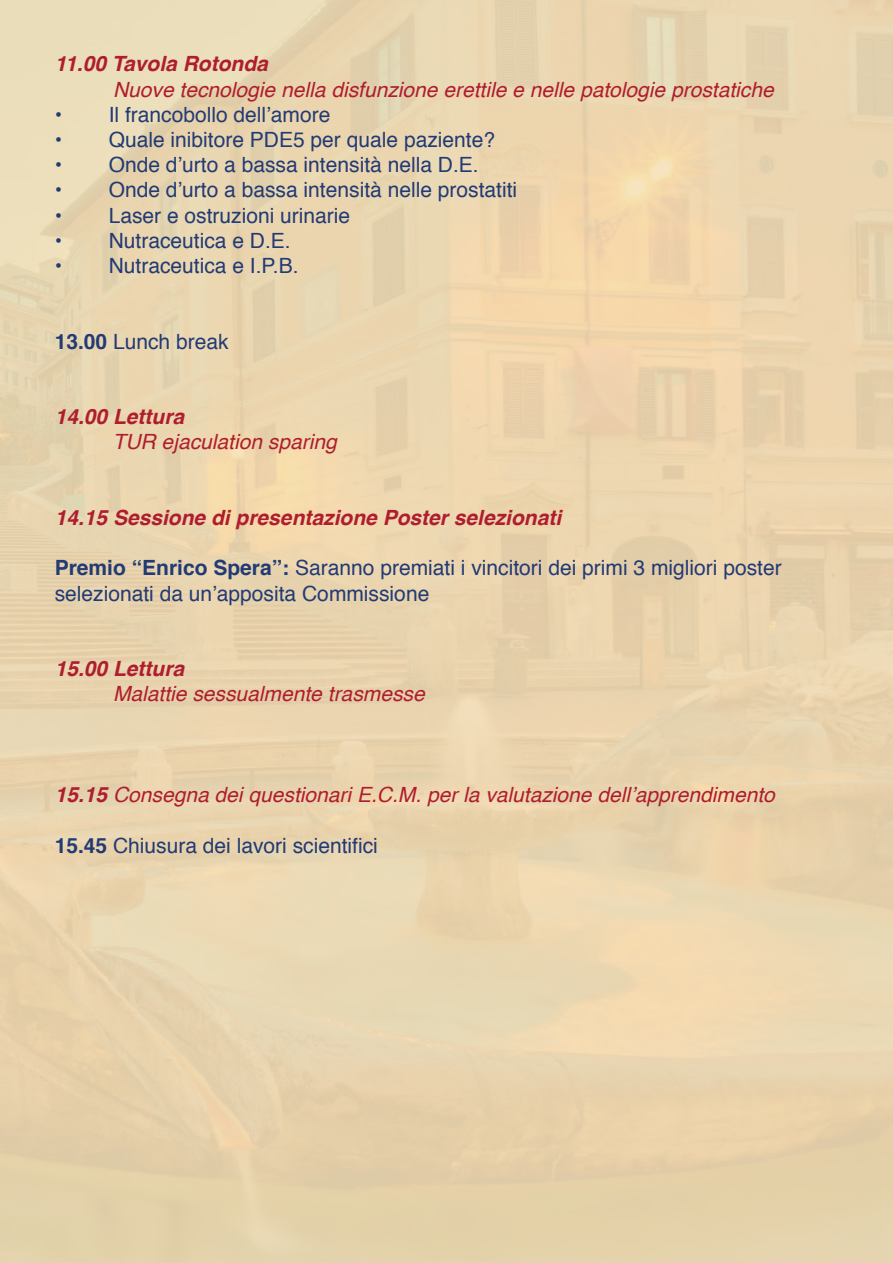
<style>
.page{position:relative;width:893px;height:1263px;background:#ead5ae}
.page>*{position:absolute;margin:0;border:0;box-sizing:border-box;transform-origin:0 0}
.t1{font:21px/25.2px "Helvetica";color:#233b74}
.t2{font:italic 21px "Helvetica";color:#af1e2e}
.t3{font:italic 700 21px "Helvetica";color:#af1e2e}
.s1{font-weight:700}
</style>
<div class="page">
<p class="t3" style="left:55px;top:47px;width:215px">11.00 Tavola Rotonda</p>
<p class="t2" style="left:113px;top:73px;width:662px">Nuove tecnologie nella disfunzione erettile e nelle patologie prostatiche</p>
<p class="t1" style="left:55px;top:102px;width:277px">• Il francobollo dell’amore</p>
<p class="t1" style="left:55px;top:128px;width:442px">• Quale inibitore PDE5 per quale paziente?</p>
<p class="t1" style="left:55px;top:153px;width:426px">• Onde d’urto a bassa intensità nella D.E.</p>
<p class="t1" style="left:55px;top:178px;width:464px">• Onde d’urto a bassa intensità nelle prostatiti</p>
<p class="t1" style="left:55px;top:203px;width:297px">• Laser e ostruzioni urinarie</p>
<p class="t1" style="left:55px;top:228px;width:238px">• Nutraceutica e D.E.</p>
<p class="t1" style="left:55px;top:254px;width:245px">• Nutraceutica e I.P.B.</p>
<p class="t1" style="left:55px;top:329px;width:175px"><span class="s1">13.00</span> Lunch break</p>
<p class="t3" style="left:55px;top:399px;width:131px">14.00 Lettura</p>
<p class="t2" style="left:113px;top:425px;width:226px">TUR ejaculation sparing</p>
<p class="t3" style="left:55px;top:500px;width:508px">14.15 Sessione di presentazione Poster selezionati</p>
<p class="t1" style="left:55px;top:556px;width:729px"><span class="s1">Premio “Enrico Spera”:</span> Saranno premiati i vincitori dei primi 3 migliori poster selezionati da un’apposita Commissione</p>
<p class="t3" style="left:55px;top:651px;width:131px">15.00 Lettura</p>
<p class="t2" style="left:113px;top:677px;width:313px">Malattie sessualmente trasmesse</p>
<p class="t2" style="left:55px;top:778px;width:722px"><span class="s1">15.15</span> Consegna dei questionari E.C.M. per la valutazione dell’apprendimento</p>
<p class="t1" style="left:55px;top:833px;width:325px"><span class="s1">15.45</span> Chiusura dei lavori scientifici</p>
</div>
